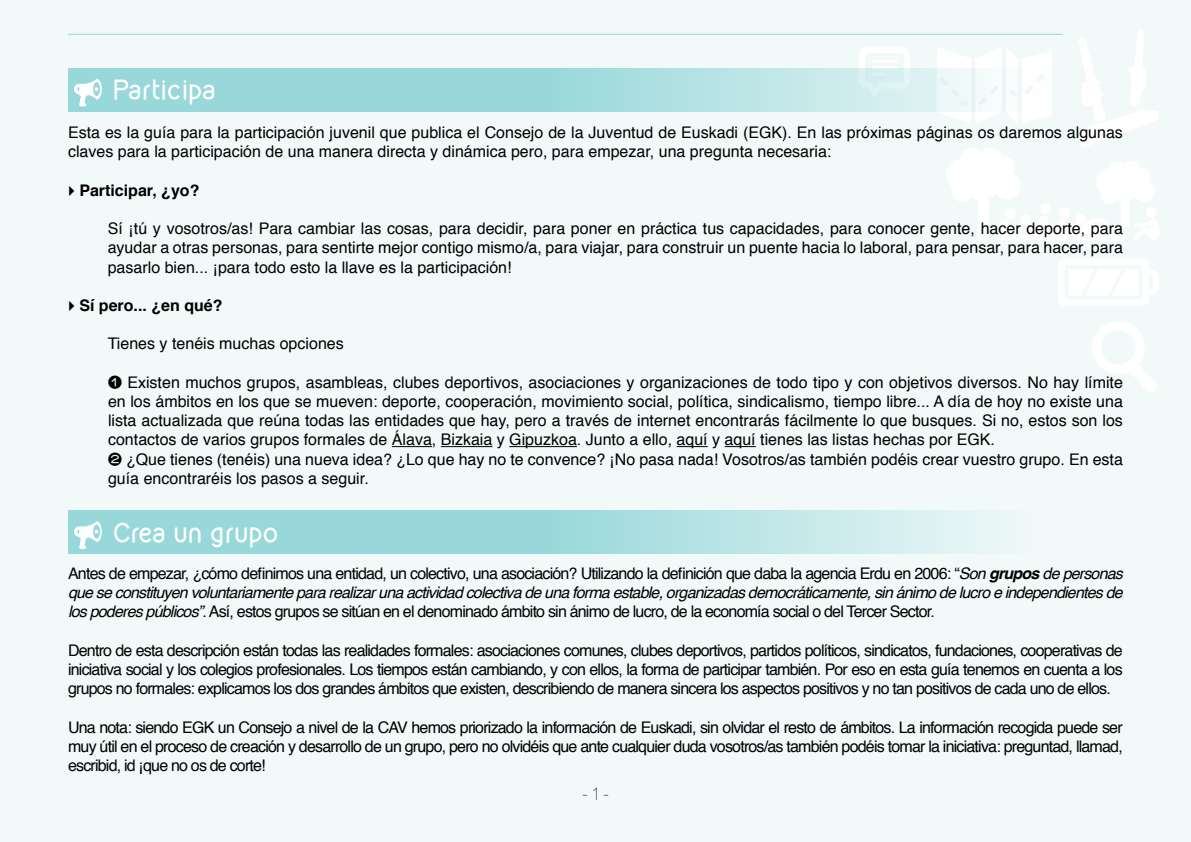
<style>
.page{position:relative;width:1191px;height:842px;background:#f1f9f9}
.page>*{position:absolute;margin:0;border:0;box-sizing:border-box;transform-origin:0 0}
.t1{font:700 24px "Kirvy";letter-spacing:.005em;color:#fff}
.t2{font:700 24px "Kirvy";letter-spacing:.03em;color:#fff}
.t3{font:16px/19.2px "Helvetica";color:#000;text-align:justify}
.t4{font:700 16px "Helvetica";color:#000}
.t5{font:300 16px "Kirvy";color:#545454}
.s1{font-family:"Apple SD Gothic Neo"}
.s2{font-style:italic}
.s3{font-weight:700;font-style:italic}
</style>
<div class="page">
<svg style="left:1058px;top:259px;width:101px;height:47px"></svg>
<svg style="left:859px;top:47px;width:51px;height:21px"></svg>
<svg style="left:936px;top:30px;width:223px;height:211px"></svg>
<svg style="left:1092px;top:322px;width:66px;height:71px"></svg>
<svg style="left:68px;top:68px;width:1055px;height:43px"></svg>
<svg style="left:74px;top:79px;width:28px;height:27px"></svg>
<hr style="left:392px;top:446px;width:40px;height:1px;background:#000">
<hr style="left:441px;top:446px;width:51px;height:1px;background:#000">
<hr style="left:509px;top:446px;width:68px;height:1px;background:#000">
<hr style="left:676px;top:446px;width:31px;height:1px;background:#000">
<hr style="left:724px;top:446px;width:31px;height:1px;background:#000">
<svg style="left:68px;top:511px;width:909px;height:43px;background:#aadee0"></svg>
<svg style="left:74px;top:521px;width:28px;height:28px"></svg>
<hr style="left:68px;top:34px;width:994px;height:1px;background:#98d8da">
<h1 class="t2" style="left:113px;top:75px;width:105px">Participa</h1>
<p class="t3" style="left:68px;top:123px;width:1056px">Esta es la guía para la participación juvenil que publica el Consejo de la Juventud de Euskadi (EGK). En las próximas páginas os daremos algunas claves para la participación de una manera directa y dinámica pero, para empezar, una pregunta necesaria:</p>
<p class="t4" style="left:79px;top:177px;width:122px">Participar, ¿yo?</p>
<p class="t3" style="left:108px;top:219px;width:1016px">Sí ¡tú y vosotros/as! Para cambiar las cosas, para decidir, para poner en práctica tus capacidades, para conocer gente, hacer deporte, para ayudar a otras personas, para sentirte mejor contigo mismo/a, para viajar, para construir un puente hacia lo laboral, para pensar, para hacer, para pasarlo bien... ¡para todo esto la llave es la participación!</p>
<p class="t4" style="left:79px;top:292px;width:145px">Sí pero... ¿en qué?</p>
<p class="t3" style="left:108px;top:335px;width:237px">Tienes y tenéis muchas opciones</p>
<p class="t3" style="left:108px;top:373px;width:1016px;text-align:left"><span class="s1">1</span> Existen muchos grupos, asambleas, clubes deportivos, asociaciones y organizaciones de todo tipo y con objetivos diversos. No hay límite en los ámbitos en los que se mueven: deporte, cooperación, movimiento social, política, sindicalismo, tiempo libre... A día de hoy no existe una lista actualizada que reúna todas las entidades que hay, pero a través de internet encontrarás fácilmente lo que busques. Si no, estos son los contactos de varios grupos formales de Álava, Bizkaia y Gipuzkoa. Junto a ello, aquí y aquí tienes las listas hechas por EGK.<br><span class="s1">2</span> ¿Que tienes (tenéis) una nueva idea? ¿Lo que hay no te convence? ¡No pasa nada! Vosotros/as también podéis crear vuestro grupo. En esta guía encontraréis los pasos a seguir.</p>
<h1 class="t1" style="left:113px;top:518px;width:167px">Crea un grupo</h1>
<p class="t3" style="left:68px;top:564px;width:1056px">Antes de empezar, ¿cómo definimos una entidad, un colectivo, una asociación? Utilizando la definición que daba la agencia Erdu en 2006: “<span class="s2">Son</span> <span class="s3">grupos</span> <span class="s2">de personas que se constituyen voluntariamente para realizar una actividad colectiva de una forma estable, organizadas democráticamente, sin ánimo de lucro e independientes de los poderes públicos”</span>. Así, estos grupos se sitúan en el denominado ámbito sin ánimo de lucro, de la economía social o del Tercer Sector.</p>
<p class="t3" style="left:68px;top:641px;width:1056px">Dentro de esta descripción están todas las realidades formales: asociaciones comunes, clubes deportivos, partidos políticos, sindicatos, fundaciones, cooperativas de iniciativa social y los colegios profesionales. Los tiempos están cambiando, y con ellos, la forma de participar también. Por eso en esta guía tenemos en cuenta a los grupos no formales: explicamos los dos grandes ámbitos que existen, describiendo de manera sincera los aspectos positivos y no tan positivos de cada uno de ellos.</p>
<p class="t3" style="left:68px;top:718px;width:1056px">Una nota: siendo EGK un Consejo a nivel de la CAV hemos priorizado la información de Euskadi, sin olvidar el resto de ámbitos. La información recogida puede ser muy útil en el proceso de creación y desarrollo de un grupo, pero no olvidéis que ante cualquier duda vosotros/as también podéis tomar la iniciativa: preguntad, llamad, escribid, id ¡que no os de corte!</p>
<p class="t5" style="left:582px;top:785px;width:29px">- 1 -</p>
</div>
